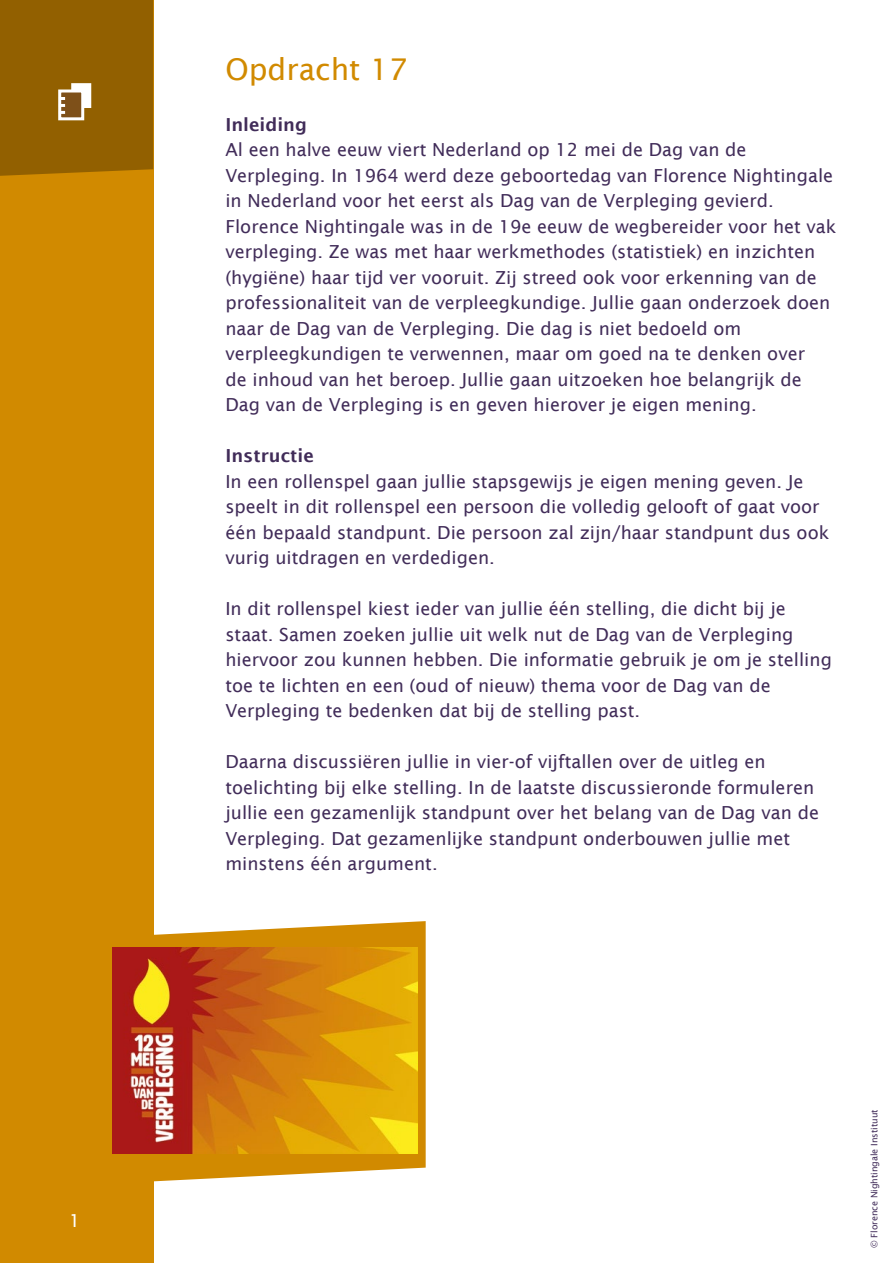
<style>
.page{position:relative;width:893px;height:1263px;background:#fff}
.page>*{position:absolute;margin:0;border:0;box-sizing:border-box;transform-origin:0 0}
.t1{font:30px "Lucida Sans";color:#d18a00}
.t2{font:18px/25.5px "Lucida Sans";color:#412c59}
.t3{font:600 18px "Lucida Sans";color:#412c59}
.t4{font:18px "Lucida Sans";color:#fff}
.t5{font:9px "Lucida Sans";letter-spacing:-.005em;color:#412c59}
</style>
<div class="page">
<div style="left:0;top:0;width:153px;height:1263px;background:#d18a00"></div>
<svg style="left:112px;top:921px;width:314px;height:263px;fill:#d18a00"></svg>
<img style="left:112px;top:948px;width:305px;height:205px">
<div style="left:0;top:0;width:153px;height:176px;background:#926000"></div>
<p class="t4" style="left:69px;top:1210px;width:13px">1</p>
<h1 class="t1" style="left:225px;top:52px;width:184px">Opdracht 17</h1>
<p class="t3" style="left:225px;top:114px;width:83px">Inleiding</p>
<p class="t2" style="left:225px;top:137px;width:612px">Al een halve eeuw viert Nederland op 12 mei de Dag van de Verpleging. In 1964 werd deze geboortedag van Florence Nightingale in Nederland voor het eerst als Dag van de Verpleging gevierd.<br>Florence Nightingale was in de 19e eeuw de wegbereider voor het vak verpleging. Ze was met haar werkmethodes (statistiek) en inzichten (hygiëne) haar tijd ver vooruit. Zij streed ook voor erkenning van de professionaliteit van de verpleegkundige. Jullie gaan onderzoek doen naar de Dag van de Verpleging. Die dag is niet bedoeld om verpleegkundigen te verwennen, maar om goed na te denken over<br>de inhoud van het beroep. Jullie gaan uitzoeken hoe belangrijk de Dag van de Verpleging is en geven hierover je eigen mening.</p>
<p class="t3" style="left:225px;top:445px;width:90px">Instructie</p>
<p class="t2" style="left:225px;top:468px;width:605px">In een rollenspel gaan jullie stapsgewijs je eigen mening geven. Je speelt in dit rollenspel een persoon die volledig gelooft of gaat voor één bepaald standpunt. Die persoon zal zijn/haar standpunt dus ook vurig uitdragen en verdedigen.</p>
<p class="t2" style="left:225px;top:596px;width:608px">In dit rollenspel kiest ieder van jullie één stelling, die dicht bij je staat. Samen zoeken jullie uit welk nut de Dag van de Verpleging hiervoor zou kunnen hebben. Die informatie gebruik je om je stelling toe te lichten en een (oud of nieuw) thema voor de Dag van de Verpleging te bedenken dat bij de stelling past.</p>
<p class="t2" style="left:225px;top:749px;width:595px">Daarna discussiëren jullie in vier-of vijftallen over de uitleg en toelichting bij elke stelling. In de laatste discussieronde formuleren jullie een gezamenlijk standpunt over het belang van de Dag van de Verpleging. Dat gezamenlijke standpunt onderbouwen jullie met minstens één argument.</p>
<p class="t5" style="left:869px;top:1248px;width:140px;rotate:-90deg">© Florence Nightingale Instituut</p>
</div>
